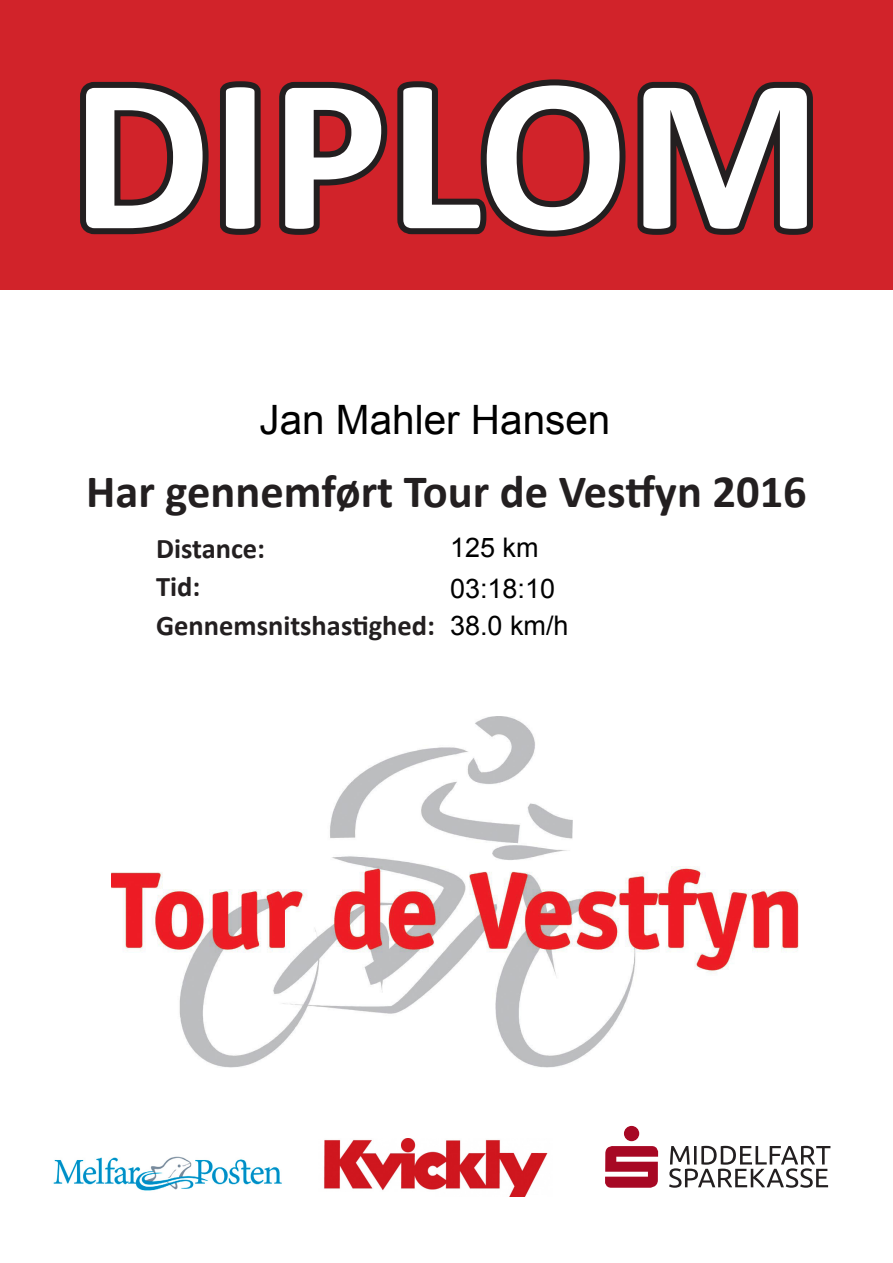
<style>
.page{position:relative;width:893px;height:1263px;background:#fff}
.page>*{position:absolute;margin:0;border:0;box-sizing:border-box;transform-origin:0 0}
.t1{font:700 222px "Calibri";color:#fff}
.t2{font:700 46.5px "Calibri";color:#231f20}
.t3{font:40.5px "Arial";color:#000}
.t4{font:700 28.5px/38.4px "Calibri";color:#231f20}
.t5{font:27px/37.5px "Arial";color:#000}
</style>
<div class="page">
<div style="left:0;top:0;width:893px;height:290px;background:#d1232a"></div>
<svg style="left:80px;top:79px;width:733px;height:158px"></svg>
<img style="left:112px;top:716px;width:687px;height:352px">
<svg style="left:669px;top:1146px;width:161px;height:42px"></svg>
<svg style="left:605px;top:1146px;width:53px;height:42px"></svg>
<div style="left:624px;top:1126px;width:15px;height:15px;background:#a70824;border-radius:50%"></div>
<img style="left:324px;top:1138px;width:224px;height:58px">
<img style="left:53px;top:1156px;width:229px;height:35px">
<h1 class="t1" style="left:71px;top:-2px;width:753px">DIPLOM</h1>
<h3 class="t3" style="left:259px;top:398px;width:353px">Jan Mahler Hansen</h3>
<h2 class="t2" style="left:86px;top:459px;width:722px">Har gennemført Tour de Vestfyn 2016</h2>
<p class="t4" style="left:156px;top:528px;width:280px">Distance:<br>Tid:<br>Gennemsnitshastighed:</p>
<p class="t5" style="left:450px;top:529px;width:90px">125 km</p>
<p class="t5" style="left:450px;top:569px;width:120px">03:18:10<br>38.0 km/h</p>
</div>
